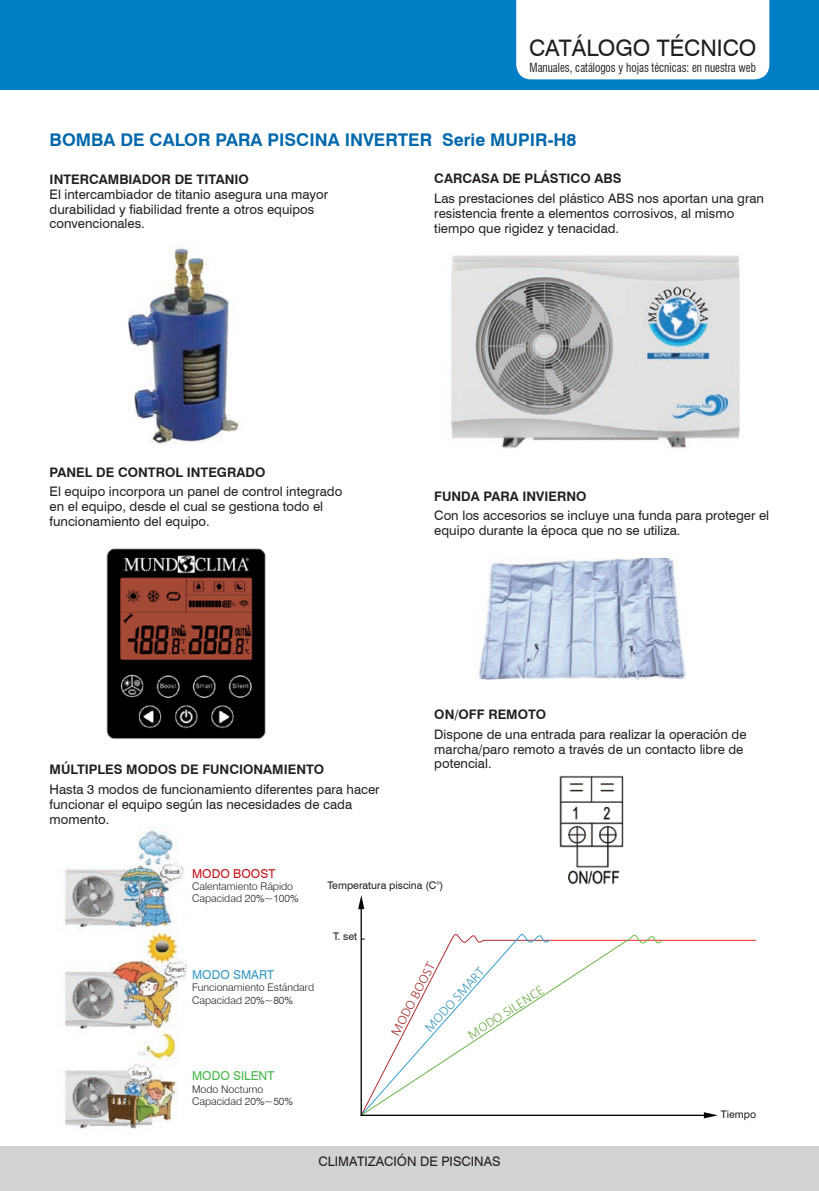
<style>
.page{position:relative;width:819px;height:1191px;background:#fff}
.page>*{position:absolute;margin:0;border:0;box-sizing:border-box;transform-origin:0 0}
.t1{font:22.75px "Swiss 721 BT";color:#231f20}
.t2{font:700 17.5px "Swiss 721 BT";color:#0067ac}
.t3{font:300 14px "Calibri";color:#6baa46}
.t4{font:300 14px "Calibri";color:#3a96c1}
.t5{font:300 14px "Calibri";color:#a92d2e}
.t6{font:13.12px/14.9px "Swiss 721 BT";color:#231f20}
.t7{font:700 13.12px "Swiss 721 BT";color:#231f20}
.t8{font:condensed 12.25px "Swiss 721 BT";color:#231f20;scale:.9 1}
.t9{font:12.25px "Swiss 721 BT";color:#45b749}
.t10{font:12.25px "Swiss 721 BT";color:#c4121a}
.t11{font:12.25px "Swiss 721 BT";color:#389ac2}
.t12{font:300 10.5px/12.2px "Swiss 721 BT";color:#231f20}
.t13{font:10.5px "Swiss 721 BT";color:#231f20}
</style>
<div class="page">
<div style="left:0;top:0;width:819px;height:89px;background:#007ec5"></div>
<div style="left:0;top:1146px;width:819px;height:45px;background:#d1d2d4"></div>
<div style="left:516px;top:0;width:253px;height:79px;background:#fff"></div>
<img style="left:451px;top:255px;width:293px;height:194px">
<img style="left:128px;top:243px;width:112px;height:202px">
<img style="left:106px;top:548px;width:160px;height:191px">
<img style="left:64px;top:829px;width:122px;height:300px">
<svg style="left:703px;top:1112px;width:14px;height:6px"></svg>
<svg style="left:358px;top:895px;width:6px;height:14px"></svg>
<hr style="left:550px;top:940px;width:205px;height:1px;background:#ee2928">
<svg style="left:628px;top:935px;width:35px;height:9px"></svg>
<svg style="left:360px;top:939px;width:268px;height:177px"></svg>
<hr style="left:361px;top:1114px;width:342px;height:2px;background:#030303">
<hr style="left:360px;top:906px;width:2px;height:209px;background:#030303">
<img style="left:476px;top:559px;width:210px;height:121px">
<img style="left:559px;top:775px;width:65px;height:110px">
<h1 class="t1" style="left:529px;top:34px;width:229px">CATÁLOGO TÉCNICO</h1>
<p class="t8" style="left:529px;top:60px;width:253px">Manuales, catálogos y hojas técnicas: en nuestra web</p>
<h2 class="t2" style="left:50px;top:129px;width:528px">BOMBA DE CALOR PARA PISCINA INVERTER Serie MUPIR-H8</h2>
<p class="t7" style="left:50px;top:171px;width:201px">INTERCAMBIADOR DE TITANIO</p>
<p class="t6" style="left:50px;top:186px;width:280px">El intercambiador de titanio asegura una mayor durabilidad y fiabilidad frente a otros equipos convencionales.</p>
<p class="t7" style="left:434px;top:170px;width:189px">CARCASA DE PLÁSTICO ABS</p>
<p class="t6" style="left:434px;top:191px;width:331px">Las prestaciones del plástico ABS nos aportan una gran resistencia frente a elementos corrosivos, al mismo tiempo que rigidez y tenacidad.</p>
<p class="t7" style="left:50px;top:464px;width:217px">PANEL DE CONTROL INTEGRADO</p>
<p class="t6" style="left:50px;top:484px;width:294px">El equipo incorpora un panel de control integrado en el equipo, desde el cual se gestiona todo el funcionamiento del equipo.</p>
<p class="t7" style="left:434px;top:488px;width:154px">FUNDA PARA INVIERNO</p>
<p class="t6" style="left:434px;top:508px;width:336px">Con los accesorios se incluye una funda para proteger el equipo durante la época que no se utiliza.</p>
<p class="t7" style="left:50px;top:761px;width:276px">MÚLTIPLES MODOS DE FUNCIONAMIENTO</p>
<p class="t6" style="left:50px;top:781px;width:331px">Hasta 3 modos de funcionamiento diferentes para hacer funcionar el equipo según las necesidades de cada momento.</p>
<p class="t7" style="left:434px;top:706px;width:113px">ON/OFF REMOTO</p>
<p class="t6" style="left:434px;top:726px;width:314px">Dispone de una entrada para realizar la operación de marcha/paro remoto a través de un contacto libre de potencial.</p>
<p class="t10" style="left:192px;top:866px;width:85px">MODO BOOST</p>
<p class="t12" style="left:192px;top:880px;width:108px">Calentamiento Rápido<br>Capacidad 20%~100%</p>
<p class="t11" style="left:192px;top:967px;width:84px">MODO SMART</p>
<p class="t12" style="left:192px;top:981px;width:124px">Funcionamiento Estándard<br>Capacidad 20%~80%</p>
<p class="t9" style="left:192px;top:1068px;width:84px">MODO SILENT</p>
<p class="t12" style="left:192px;top:1082px;width:102px">Modo Nocturno<br>Capacidad 20%~50%</p>
<p class="t13" style="left:327px;top:878px;width:117px">Temperatura piscina (C°)</p>
<p class="t13" style="left:333px;top:929px;width:26px">T. set</p>
<p class="t5" style="left:387px;top:1031px;width:82px;rotate:-63deg">MODO BOOST</p>
<p class="t4" style="left:420px;top:1024px;width:84px;rotate:-48deg">MODO SMART</p>
<p class="t3" style="left:464px;top:1028px;width:89px;rotate:-33deg">MODO SILENCE</p>
<p class="t6" style="left:318px;top:1154px;width:183px">CLIMATIZACIÓN DE PISCINAS</p>
<p class="t13" style="left:720px;top:1108px;width:37px">Tiempo</p>
</div>
